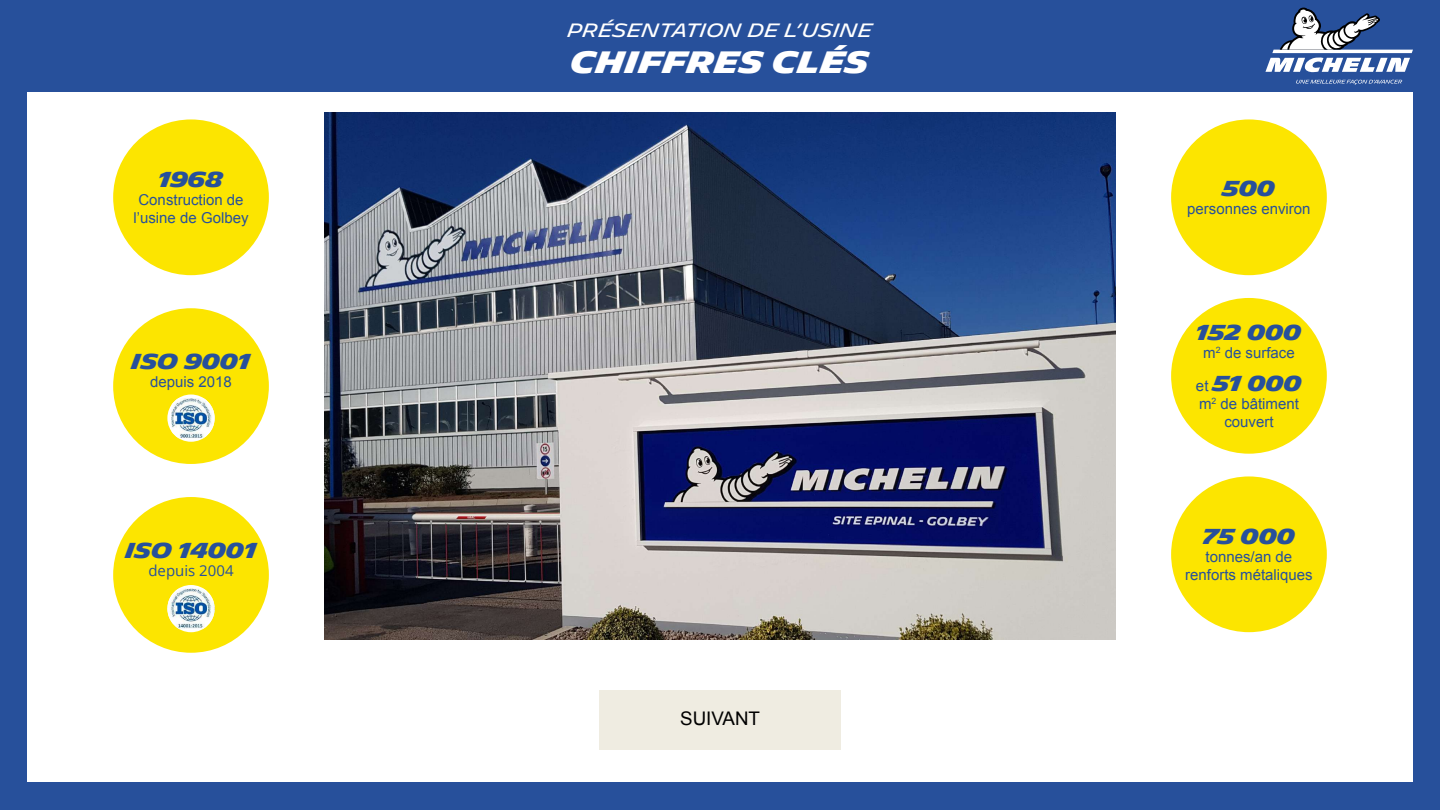
<style>
.page{position:relative;width:1440px;height:810px;background:#27509b}
.page>*{position:absolute;margin:0;border:0;box-sizing:border-box;transform-origin:0 0}
.t1{font:700 30px "Michelin";color:#fff}
.t2{font:700 21px "Michelin";color:#27509b}
.t3{font:18.75px "Michelin";color:#fff}
.t4{font:18.75px "Arial";color:#000}
.t5{font:15px/18px "Arial";color:#27509b;text-align:center}
.t6{font:15px "Open Sans";color:#27509b}
.s1{font-family:"Arial";font-weight:400;font-size:15px}
</style>
<div class="page">
<div style="left:27px;top:92px;width:1386px;height:690px;background:#fff"></div>
<div style="left:599px;top:690px;width:242px;height:59px;background:#efece1"></div>
<svg style="left:1296px;top:80px;width:106px;height:5px"></svg>
<svg style="left:1265px;top:8px;width:148px;height:64px"></svg>
<img style="left:324px;top:113px;width:792px;height:526px">
<div style="left:1171px;top:298px;width:156px;height:156px;background:#fce500;border-radius:50%"></div>
<div style="left:1171px;top:476px;width:156px;height:156px;background:#fce500;border-radius:50%"></div>
<div style="left:113px;top:119px;width:156px;height:156px;background:#fce500;border-radius:50%"></div>
<div style="left:1171px;top:119px;width:156px;height:156px;background:#fce500;border-radius:50%"></div>
<div style="left:113px;top:308px;width:156px;height:156px;background:#fce500;border-radius:50%"></div>
<div style="left:113px;top:497px;width:156px;height:156px;background:#fce500;border-radius:50%"></div>
<div style="left:167px;top:585px;width:48px;height:47px;background:#fff;border-radius:50%"></div>
<img style="left:167px;top:589px;width:48px;height:40px">
<svg style="left:167px;top:394px;width:48px;height:48px"></svg>
<img style="left:172px;top:398px;width:43px;height:40px">
<h2 class="t2" style="left:159px;top:167px;width:67px">1968</h2>
<p class="t5" style="left:133px;top:191px;width:117px">Construction de l’usine de Golbey</p>
<h2 class="t2" style="left:132px;top:349px;width:120px">ISO 9001</h2>
<p class="t5" style="left:150px;top:373px;width:83px">depuis 2018</p>
<h2 class="t2" style="left:125px;top:538px;width:133px">ISO 14001</h2>
<p class="t6" style="left:148px;top:560px;width:87px">depuis 2004</p>
<p class="t3" style="left:568px;top:19px;width:306px">PRÉSENTATION DE L’USINE</p>
<h1 class="t1" style="left:571px;top:44px;width:300px">CHIFFRES CLÉS</h1>
<p class="t4" style="left:680px;top:706px;width:81px">SUIVANT</p>
<h2 class="t2" style="left:1223px;top:176px;width:54px">500</h2>
<p class="t5" style="left:1187px;top:200px;width:125px">personnes environ</p>
<h2 class="t2" style="left:1196px;top:321px;width:107px">152 000</h2>
<p class="t5" style="left:1203px;top:344px;width:93px">m<sup>2</sup> de surface</p>
<h2 class="t2" style="left:1196px;top:371px;width:107px"><span class="s1">et</span> 51 000</h2>
<p class="t5" style="left:1199px;top:395px;width:101px">m<sup>2</sup> de bâtiment couvert</p>
<h2 class="t2" style="left:1203px;top:524px;width:94px">75 000</h2>
<p class="t5" style="left:1185px;top:548px;width:129px">tonnes/an de renforts métaliques</p>
</div>
